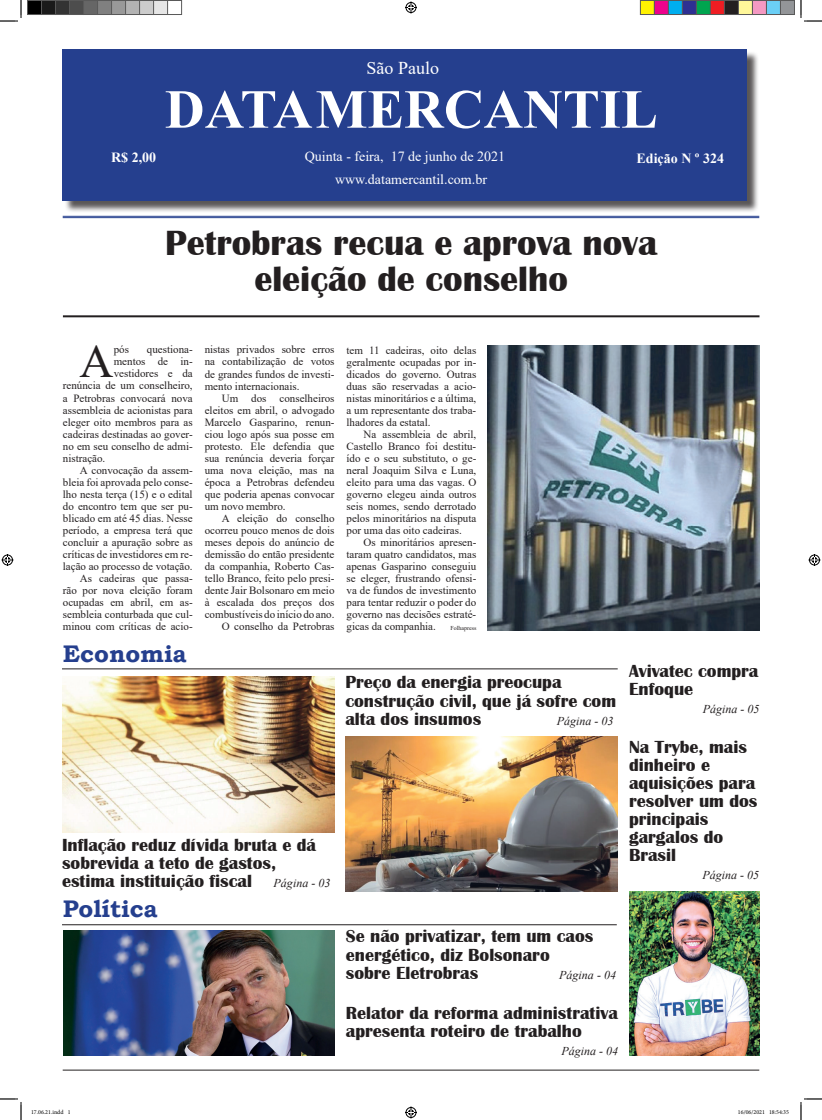
<style>
.page{position:relative;width:822px;height:1120px;background:#fff}
.page>*{position:absolute;margin:0;border:0;box-sizing:border-box;transform-origin:0 0}
.t1{font:700 55px "Times New Roman";color:#fff}
.t2{font:47.2px "Times New Roman";color:#231f20}
.t3{font:700 36px/36px "Britannic";color:#231f20;text-align:center}
.t4{font:700 24px "Bookman Old Style";color:#253f8e}
.t5{font:700 18px/18px "Britannic";color:#231f20}
.t6{font:18px "Times New Roman";color:#fff}
.t7{font:14px "Times New Roman";color:#fff}
.t8{font:700 14px "Times New Roman";color:#fff}
.t9{font:italic 12px "Times New Roman";color:#231f20}
.t10{font:11px/12px "Times New Roman";color:#231f20;text-align:justify}
.t11{font:6px "Minion Pro";color:#000}
.t12{font:6px "Times New Roman";color:#231f20}
.s1{font-family:"Times New Roman";font-weight:400;font-style:italic;font-size:12px}
</style>
<div class="page">
<div style="left:64px;top:51px;width:695px;height:162px;background:#231f20;opacity:.75"></div>
<div style="left:63px;top:49px;width:684px;height:152px;background:#253f8e"></div>
<hr style="left:63px;top:216px;width:696px;height:1px;background:#253f8e">
<hr style="left:63px;top:217px;width:696px;height:1px;background:#253f8e">
<hr style="left:63px;top:1069px;width:696px;height:1px;background:#231f20">
<hr style="left:63px;top:315px;width:696px;height:2px;background:#231f20">
<hr style="left:62px;top:668px;width:555px;height:1px;background:#231f20">
<hr style="left:62px;top:924px;width:554px;height:1px;background:#231f20">
<img style="left:487px;top:346px;width:272px;height:284px">
<img style="left:62px;top:676px;width:272px;height:156px">
<img style="left:346px;top:736px;width:271px;height:155px">
<img style="left:63px;top:930px;width:271px;height:125px">
<img style="left:629px;top:891px;width:130px;height:164px">
<svg style="left:0;top:0;width:22px;height:22px"></svg>
<svg style="left:0;top:1098px;width:22px;height:21px"></svg>
<svg style="left:800px;top:0;width:22px;height:22px"></svg>
<svg style="left:800px;top:1098px;width:22px;height:21px"></svg>
<svg style="left:405px;top:2px;width:12px;height:12px"></svg>
<svg style="left:405px;top:1106px;width:12px;height:12px"></svg>
<svg style="left:2px;top:554px;width:12px;height:12px"></svg>
<svg style="left:808px;top:554px;width:12px;height:12px"></svg>
<div style="left:28px;top:1px;width:14px;height:14px;background:#000"></div>
<div style="left:27px;top:0;width:15px;height:15px;border:1px solid #595959"></div>
<div style="left:42px;top:1px;width:14px;height:14px;background:#1a1a1a"></div>
<div style="left:41px;top:0;width:15px;height:15px;border:1px solid #595959"></div>
<div style="left:56px;top:1px;width:14px;height:14px;background:#333"></div>
<div style="left:55px;top:0;width:15px;height:15px;border:1px solid #595959"></div>
<div style="left:70px;top:1px;width:14px;height:14px;background:#4d4d4d"></div>
<div style="left:69px;top:0;width:15px;height:15px;border:1px solid #595959"></div>
<div style="left:84px;top:1px;width:14px;height:14px;background:#666"></div>
<div style="left:83px;top:0;width:15px;height:15px;border:1px solid #595959"></div>
<div style="left:98px;top:1px;width:14px;height:14px;background:#808080"></div>
<div style="left:97px;top:0;width:15px;height:15px;border:1px solid #595959"></div>
<div style="left:112px;top:1px;width:14px;height:14px;background:#999"></div>
<div style="left:111px;top:0;width:15px;height:15px;border:1px solid #595959"></div>
<div style="left:126px;top:1px;width:14px;height:14px;background:#b3b3b3"></div>
<div style="left:125px;top:0;width:15px;height:15px;border:1px solid #595959"></div>
<div style="left:140px;top:1px;width:14px;height:14px;background:#ccc"></div>
<div style="left:139px;top:0;width:15px;height:15px;border:1px solid #595959"></div>
<div style="left:154px;top:1px;width:14px;height:14px;background:#e6e6e6"></div>
<div style="left:153px;top:0;width:15px;height:15px;border:1px solid #595959"></div>
<div style="left:167px;top:0;width:15px;height:15px;border:1px solid #595959"></div>
<div style="left:640px;top:1px;width:14px;height:14px;background:#fff101"></div>
<div style="left:640px;top:0;width:15px;height:15px;border:1px solid #595959"></div>
<div style="left:654px;top:1px;width:14px;height:14px;background:#ed028c"></div>
<div style="left:654px;top:0;width:15px;height:15px;border:1px solid #595959"></div>
<div style="left:668px;top:1px;width:14px;height:14px;background:#00aeef"></div>
<div style="left:668px;top:0;width:15px;height:15px;border:1px solid #595959"></div>
<div style="left:682px;top:1px;width:14px;height:14px;background:#2e3092"></div>
<div style="left:682px;top:0;width:15px;height:15px;border:1px solid #595959"></div>
<div style="left:696px;top:1px;width:14px;height:14px;background:#00a54f"></div>
<div style="left:696px;top:0;width:15px;height:15px;border:1px solid #595959"></div>
<div style="left:710px;top:1px;width:14px;height:14px;background:#ee1d23"></div>
<div style="left:710px;top:0;width:15px;height:15px;border:1px solid #595959"></div>
<div style="left:724px;top:1px;width:14px;height:14px;background:#231f20"></div>
<div style="left:724px;top:0;width:15px;height:15px;border:1px solid #595959"></div>
<div style="left:738px;top:1px;width:14px;height:14px;background:#fff79a"></div>
<div style="left:738px;top:0;width:15px;height:15px;border:1px solid #595959"></div>
<div style="left:752px;top:1px;width:14px;height:14px;background:#f499c2"></div>
<div style="left:752px;top:0;width:15px;height:15px;border:1px solid #595959"></div>
<div style="left:766px;top:1px;width:14px;height:14px;background:#6bcff6"></div>
<div style="left:766px;top:0;width:15px;height:15px;border:1px solid #595959"></div>
<div style="left:780px;top:1px;width:14px;height:14px;background:#939598"></div>
<div style="left:780px;top:0;width:15px;height:15px;border:1px solid #595959"></div>
<h3 class="t6" style="left:366px;top:56px;width:74px">São Paulo</h3>
<h1 class="t1" style="left:165px;top:70px;width:494px">DATA MERCANTIL</h1>
<p class="t8" style="left:111px;top:147px;width:47px">R$ 2,00</p>
<p class="t7" style="left:305px;top:146px;width:202px">Quinta - feira, 17 de junho de 2021</p>
<p class="t8" style="left:636px;top:148px;width:89px">Edição N º 324</p>
<p class="t7" style="left:335px;top:169px;width:153px">www.datamercantil.com.br</p>
<h3 class="t3" style="left:165px;top:225px;width:493px">Petrobras recua e aprova nova eleição de conselho</h3>
<h2 class="t2" style="left:80px;top:328px;width:36px">A</h2>
<p class="t10" style="left:114px;top:343px;width:17px">pós</p>
<p class="t10" style="left:147px;top:343px;width:47px">questiona-</p>
<p class="t10" style="left:114px;top:355px;width:80px">mentos de in-</p>
<p class="t10" style="left:114px;top:367px;width:80px">vestidores e da</p>
<p class="t10" style="left:63px;top:379px;width:131px">renúncia de um conselheiro,</p>
<p class="t10" style="left:63px;top:391px;width:131px">a Petrobras convocará nova</p>
<p class="t10" style="left:63px;top:403px;width:131px">assembleia de acionistas para</p>
<p class="t10" style="left:63px;top:415px;width:131px">eleger oito membros para as</p>
<p class="t10" style="left:63px;top:427px;width:131px">cadeiras destinadas ao gover-</p>
<p class="t10" style="left:63px;top:439px;width:131px">no em seu conselho de admi-</p>
<p class="t10" style="left:63px;top:451px;width:44px">nistração.</p>
<p class="t10" style="left:80px;top:463px;width:114px">A convocação da assem-</p>
<p class="t10" style="left:63px;top:475px;width:131px">bleia foi aprovada pelo conse-</p>
<p class="t10" style="left:63px;top:487px;width:131px">lho nesta terça (15) e o edital</p>
<p class="t10" style="left:63px;top:499px;width:131px">do encontro tem que ser pu-</p>
<p class="t10" style="left:63px;top:511px;width:131px">blicado em até 45 dias. Nesse</p>
<p class="t10" style="left:63px;top:523px;width:131px">período, a empresa terá que</p>
<p class="t10" style="left:63px;top:535px;width:131px">concluir a apuração sobre as</p>
<p class="t10" style="left:63px;top:547px;width:131px">críticas de investidores em re-</p>
<p class="t10" style="left:63px;top:559px;width:131px">lação ao processo de votação.</p>
<p class="t10" style="left:80px;top:571px;width:114px">As cadeiras que passa-</p>
<p class="t10" style="left:63px;top:583px;width:131px">rão por nova eleição foram</p>
<p class="t10" style="left:63px;top:595px;width:131px">ocupadas em abril, em as-</p>
<p class="t10" style="left:63px;top:607px;width:131px">sembleia conturbada que cul-</p>
<p class="t10" style="left:63px;top:619px;width:131px">minou com críticas de acio-</p>
<h3 class="t4" style="left:63px;top:636px;width:125px">Economia</h3>
<p class="t10" style="left:205px;top:343px;width:131px">nistas privados sobre erros na contabilização de votos de grandes fundos de investi&shy;mento internacionais.</p>
<p class="t10" style="left:205px;top:391px;width:131px;text-indent:17px">Um dos conselheiros eleitos em abril, o advogado Marcelo Gasparino, renun&shy;ciou logo após sua posse em protesto. Ele defendia que sua renúncia deveria forçar uma nova eleição, mas na época a Petrobras defendeu que poderia apenas convocar um novo membro.</p>
<p class="t10" style="left:205px;top:511px;width:131px;text-align:right">A eleição do conselho ocorreu pouco menos de dois meses depois do anúncio de demissão do então presidente da companhia, Roberto Cas&shy;tello Branco, feito pelo presi&shy;dente Jair Bolsonaro em meio à escalada dos preços dos combustíveis do início do ano.<br>O conselho da Petrobras</p>
<h3 class="t5" style="left:62px;top:836px;width:270px">Inflação reduz dívida bruta e dá sobrevida a teto de gastos, estima instituição fiscal <span class="s1">Página - 03</span></h3>
<h3 class="t4" style="left:63px;top:891px;width:97px">Política</h3>
<p class="t10" style="left:346px;top:343px;width:131px">tem 11 cadeiras, oito delas geralmente ocupadas por in&shy;dicados do governo. Outras duas são reservadas a acio&shy;nistas minoritários e a última, a um representante dos traba&shy;lhadores da estatal.</p>
<p class="t10" style="left:346px;top:427px;width:131px;text-indent:17px">Na assembleia de abril, Castello Branco foi destitu&shy;ído e o seu substituto, o ge&shy;neral Joaquim Silva e Luna, eleito para uma das vagas. O governo elegeu ainda outros seis nomes, sendo derrotado pelos minoritários na disputa por uma das oito cadeiras.</p>
<p class="t10" style="left:346px;top:535px;width:131px;text-indent:17px">Os minoritários apresen&shy;taram quatro candidatos, mas apenas Gasparino conseguiu se eleger, frustrando ofensi&shy;va de fundos de investimento para tentar reduzir o poder do governo nas decisões estraté&shy;gicas da companhia.</p>
<p class="t12" style="left:450px;top:623px;width:27px">Folhapress</p>
<h3 class="t5" style="left:345px;top:673px;width:272px">Preço da energia preocupa construção civil, que já sofre com alta dos insumos</h3>
<p class="t9" style="left:557px;top:712px;width:58px">Página - 03</p>
<h3 class="t5" style="left:629px;top:661px;width:131px">Avivatec compra<br>Enfoque</h3>
<p class="t9" style="left:702px;top:700px;width:58px">Página - 05</p>
<h3 class="t5" style="left:629px;top:737px;width:130px">Na Trybe, mais dinheiro e aquisições para resolver um dos principais gargalos do<br>Brasil</h3>
<p class="t9" style="left:702px;top:866px;width:58px">Página - 05</p>
<h3 class="t5" style="left:346px;top:927px;width:249px">Se não privatizar, tem um caos energético, diz Bolsonaro sobre Eletrobras</h3>
<p class="t9" style="left:559px;top:966px;width:58px">Página - 04</p>
<h3 class="t5" style="left:346px;top:1004px;width:273px">Relator da reforma administrativa apresenta roteiro de trabalho</h3>
<p class="t9" style="left:561px;top:1042px;width:58px">Página - 04</p>
<p class="t11" style="left:31px;top:1107px;width:41px">17.06.21.indd 1</p>
<p class="t11" style="left:738px;top:1107px;width:53px">16/06/2021 18:54:35</p>
</div>
